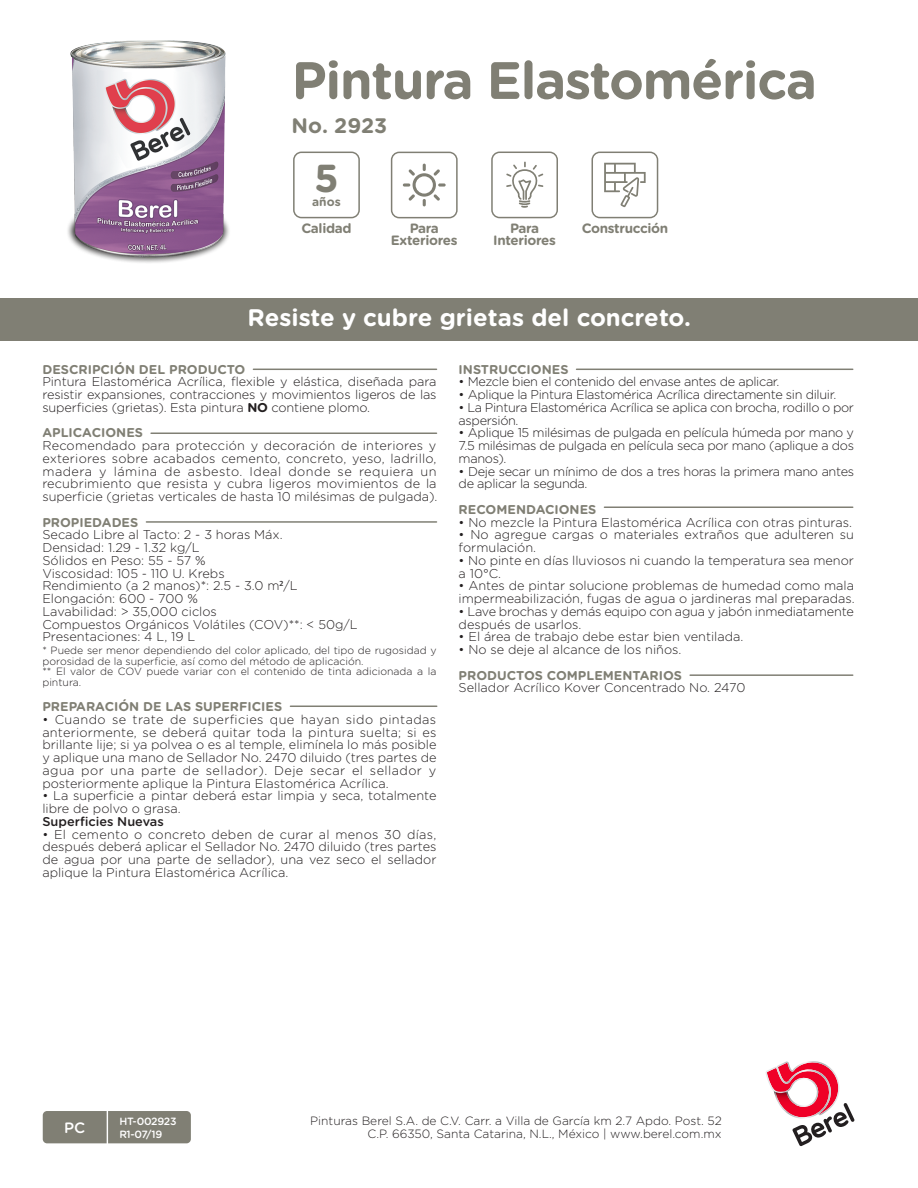
<style>
.page{position:relative;width:918px;height:1188px;background:#fff}
.page>*{position:absolute;margin:0;border:0;box-sizing:border-box;transform-origin:0 0}
.t1{font:700 52.5px "Gotham Rounded";letter-spacing:-.025em;color:#807f74}
.t2{font:700 39px "Gotham Rounded";color:#807f74}
.t3{font:700 24px "Gotham Rounded";color:#fff}
.t4{font:700 21px "Gotham Rounded";color:#807f74}
.t5{font:500 15px "Gotham Rounded";color:#fff}
.t6{font:700 13.5px/12.1px "Gotham Rounded";letter-spacing:-.025em;color:#807f74;text-align:center}
.t7{font:300 12.75px/12.8px "Gotham Rounded";color:#231f20}
.t8{font:300 12.75px/12.8px "Gotham Rounded";letter-spacing:-.025em;color:#231f20}
.t9{font:700 12.75px "Gotham Rounded";color:#807f74}
.t10{font:500 12.75px "Gotham Rounded";color:#231f20}
.t11{font:12.75px "Myriad Pro";color:#231f20}
.t12{font:300 12px/13.5px "Gotham Rounded";color:#231f20;text-align:right}
.t13{font:700 12px "Gotham Rounded";color:#807f74}
.t14{font:300 10.5px/10.5px "Gotham Rounded";color:#231f20}
.t15{font:500 10.5px/13.5px "Gotham Rounded";letter-spacing:-.025em;color:#fff}
.s1{font-weight:700}
</style>
<div class="page">
<img style="left:67px;top:40px;width:162px;height:223px">
<hr style="left:253px;top:369px;width:184px;height:1px;background:#807f74">
<hr style="left:577px;top:369px;width:276px;height:1px;background:#807f74">
<hr style="left:604px;top:507px;width:249px;height:1px;background:#807f74">
<hr style="left:151px;top:433px;width:286px;height:1px;background:#807f74">
<hr style="left:146px;top:521px;width:291px;height:2px;background:#807f74">
<hr style="left:290px;top:706px;width:147px;height:1px;background:#807f74">
<svg style="left:766px;top:1061px;width:88px;height:85px"></svg>
<div style="left:43px;top:1111px;width:148px;height:32px;background:#807f74;border-radius:4px"></div>
<hr style="left:107px;top:1109px;width:1px;height:36px;background:#fff">
<div style="left:0;top:298px;width:918px;height:42px;background:#807f74"></div>
<svg style="left:293px;top:152px;width:67px;height:66px"></svg>
<svg style="left:592px;top:152px;width:66px;height:66px"></svg>
<svg style="left:391px;top:152px;width:67px;height:66px"></svg>
<svg style="left:491px;top:152px;width:67px;height:66px"></svg>
<hr style="left:690px;top:674px;width:163px;height:2px;background:#807f74">
<h1 class="t1" style="left:292px;top:42px;width:527px">Pintura Elastomérica</h1>
<h3 class="t4" style="left:292px;top:110px;width:97px">No. 2923</h3>
<h2 class="t2" style="left:314px;top:150px;width:26px">5</h2>
<p class="t13" style="left:312px;top:193px;width:30px">años</p>
<p class="t6" style="left:301px;top:222px;width:52px">Calidad</p>
<p class="t6" style="left:410px;top:222px;width:31px">Para</p>
<p class="t6" style="left:582px;top:222px;width:88px">Construcción</p>
<p class="t6" style="left:391px;top:234px;width:68px">Exteriores</p>
<p class="t6" style="left:493px;top:222px;width:64px">Para<br>Interiores</p>
<h3 class="t3" style="left:248px;top:300px;width:445px">Resiste y cubre grietas del concreto.</h3>
<p class="t9" style="left:42px;top:360px;width:205px">DESCRIPCIÓN DEL PRODUCTO</p>
<p class="t7" style="left:42px;top:375px;width:396px;text-align:justify">Pintura Elastomérica Acrílica, flexible y elástica, diseñada para resistir expansiones, contracciones y movimientos ligeros de las superficies (grietas). Esta pintura <span class="s1">NO</span> contiene plomo.</p>
<p class="t9" style="left:42px;top:424px;width:102px">APLICACIONES</p>
<p class="t7" style="left:42px;top:439px;width:397px;text-align:justify">Recomendado para protección y decoración de interiores y exteriores sobre acabados cemento, concreto, yeso, ladrillo, madera y lámina de asbesto. Ideal donde se requiera un recubrimiento que resista y cubra ligeros movimientos de la superficie (grietas verticales de hasta 10 milésimas de pulgada).</p>
<p class="t9" style="left:42px;top:513px;width:97px">PROPIEDADES</p>
<p class="t7" style="left:42px;top:528px;width:257px">Secado Libre al Tacto: 2 - 3 horas Máx.<br>Densidad: 1.29 - 1.32 kg/L<br>Sólidos en Peso: 55 - 57 %<br>Viscosidad: 105 - 110 U. Krebs<br>Rendimiento (a 2 manos)*: 2.5 - 3.0 m /L</p>
<p class="t11" style="left:280px;top:572px;width:5px">2</p>
<p class="t7" style="left:42px;top:592px;width:317px">Elongación: 600 - 700 %<br>Lavabilidad: &gt; 35,000 ciclos<br>Compuestos Orgánicos Volátiles (COV)**: &lt; 50g/L<br>Presentaciones: 4 L, 19 L</p>
<p class="t14" style="left:42px;top:645px;width:396px">* Puede ser menor dependiendo del color aplicado, del tipo de rugosidad y porosidad de la superficie, así como del método de aplicación.<br>** El valor de COV puede variar con el contenido de tinta adicionada a la pintura.</p>
<p class="t9" style="left:42px;top:697px;width:241px">PREPARACIÓN DE LAS SUPERFICIES</p>
<p class="t7" style="left:42px;top:712px;width:396px;text-align:justify">• Cuando se trate de superficies que hayan sido pintadas anteriormente, se deberá quitar toda la pintura suelta; si es brillante lije; si ya polvea o es al temple, elimínela lo más posible y aplique una mano de Sellador No. 2470 diluido (tres partes de agua por una parte de sellador). Deje secar el sellador y posteriormente aplique la Pintura Elastomérica Acrílica.</p>
<p class="t7" style="left:42px;top:789px;width:396px">• La superficie a pintar deberá estar limpia y seca, totalmente libre de polvo o grasa.</p>
<p class="t10" style="left:42px;top:812px;width:123px">Superficies Nuevas</p>
<p class="t7" style="left:42px;top:827px;width:396px;text-align:justify">• El cemento o concreto deben de curar al menos 30 días, después deberá aplicar el Sellador No. 2470 diluido (tres partes de agua por una parte de sellador), una vez seco el sellador aplique la Pintura Elastomérica Acrílica.</p>
<p class="t9" style="left:459px;top:360px;width:111px">INSTRUCCIONES</p>
<p class="t8" style="left:459px;top:375px;width:322px">• Mezcle bien el contenido del envase antes de aplicar.</p>
<p class="t8" style="left:459px;top:388px;width:379px">• Aplique la Pintura Elastomérica Acrílica directamente sin diluir.</p>
<p class="t8" style="left:459px;top:400px;width:397px">• La Pintura Elastomérica Acrílica se aplica con brocha, rodillo o por aspersión.</p>
<p class="t7" style="left:459px;top:426px;width:397px;text-align:justify">• Aplique 15 milésimas de pulgada en película húmeda por mano y 7.5 milésimas de pulgada en película seca por mano (aplique a dos manos).</p>
<p class="t8" style="left:459px;top:464px;width:397px">• Deje secar un mínimo de dos a tres horas la primera mano antes de aplicar la segunda.</p>
<p class="t9" style="left:459px;top:500px;width:139px">RECOMENDACIONES</p>
<p class="t7" style="left:459px;top:515px;width:395px">• No mezcle la Pintura Elastomérica Acrílica con otras pinturas.</p>
<p class="t7" style="left:459px;top:528px;width:397px">• No agregue cargas o materiales extraños que adulteren su formulación.</p>
<p class="t7" style="left:459px;top:553px;width:397px">• No pinte en días lluviosos ni cuando la temperatura sea menor a 10°C.</p>
<p class="t7" style="left:459px;top:579px;width:398px">• Antes de pintar solucione problemas de humedad como mala impermeabilización, fugas de agua o jardineras mal preparadas.</p>
<p class="t7" style="left:459px;top:604px;width:397px">• Lave brochas y demás equipo con agua y jabón inmediatamente después de usarlos.</p>
<p class="t7" style="left:459px;top:630px;width:286px">• El área de trabajo debe estar bien ventilada.</p>
<p class="t7" style="left:459px;top:643px;width:224px">• No se deje al alcance de los niños.</p>
<p class="t9" style="left:459px;top:666px;width:225px">PRODUCTOS COMPLEMENTARIOS</p>
<p class="t7" style="left:459px;top:681px;width:288px">Sellador Acrílico Kover Concentrado No. 2470</p>
<p class="t5" style="left:64px;top:1117px;width:23px">PC</p>
<p class="t15" style="left:119px;top:1114px;width:59px">HT-002923<br>R1-07/19</p>
<p class="t12" style="left:310px;top:1113px;width:413px">Pinturas Berel S.A. de C.V. Carr. a Villa de García km 2.7 Apdo. Post. 52<br>C.P. 66350, Santa Catarina, N.L., México | www.berel.com.mx</p>
</div>
